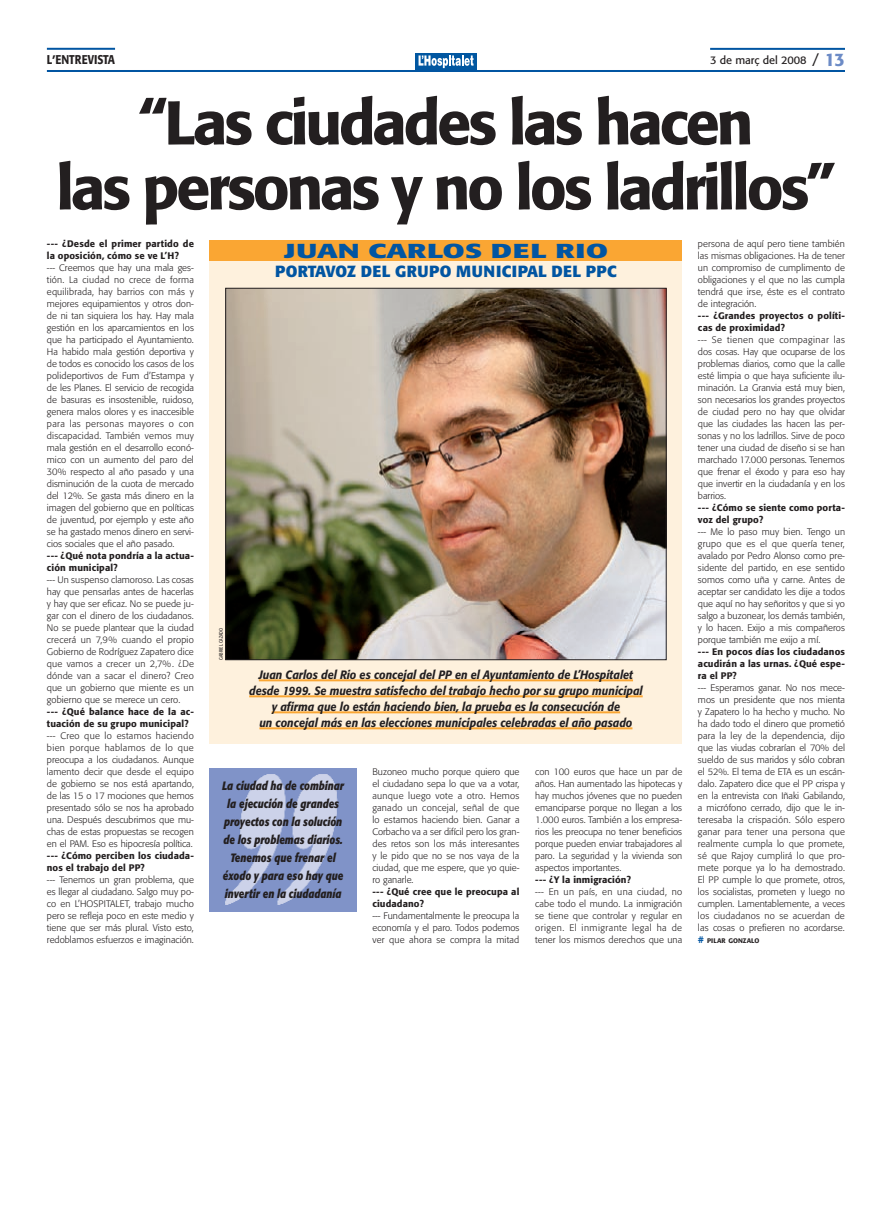
<style>
.page{position:relative;width:893px;height:1220px;background:#fff}
.page>*{position:absolute;margin:0;border:0;box-sizing:border-box;transform-origin:0 0}
.entrev__títol{font:500 61px/65px "Formata";letter-spacing:-.055em;color:#231f20;text-align:center}
.entrev__persona{font:700 20px "Formata";letter-spacing:.01em;color:#0155a2;scale:1.5 1}
.entrev__càrrec{font:700 16px "Formata";letter-spacing:.02em;color:#0155a2}
.capçalera_senar{font:500 12.6px "Formata";color:#231f20;scale:.85 1}
.entrev__entradeta{font:italic 500 12px "Formata";color:#231f20;scale:.9 1}
.text_atenció{font:italic 700 12px/18px "Formata";color:#231f20;text-align:center;scale:.8 1}
.t1{font:11px "Formata";color:#231f20}
.entrev__resposta{font:300 9.4px/12px "Formata";letter-spacing:.005em;color:#231f20;text-align:justify}
.entrev__resposta-2{font:500 9.4px/12px "Formata";letter-spacing:.01em;color:#231f20}
.entrev__pregunta{font:500 9.4px/12px "Formata";letter-spacing:.015em;color:#231f20}
.entrev__resposta-3{font:500 6.6px "Formata";letter-spacing:.005em;color:#231f20}
.nom_fotògraf{font:5px "Formata";letter-spacing:.02em;color:#231f20;scale:.8 1}
.s1{font-size:14px}
.s2{font-weight:500;font-size:18px;color:#6c8bc6}
.s3{font-size:9.4px;color:#0155a2}
</style>
<div class="page">
<div style="left:415px;top:54px;width:62px;height:16px;background:#0157a1"></div>
<svg style="left:419px;top:55px;width:55px;height:13px"></svg>
<hr style="left:47px;top:70px;width:798px;height:2px;background:#0155a2">
<hr style="left:710px;top:48px;width:135px;height:2px;background:#0155a2">
<hr style="left:47px;top:48px;width:68px;height:2px;background:#0155a2">
<div style="left:210px;top:240px;width:472px;height:504px;background:#fef1dd"></div>
<div style="left:210px;top:240px;width:472px;height:21px;background:#faa633"></div>
<hr style="left:259px;top:679px;width:374px;height:2px;background:#faa633">
<hr style="left:249px;top:695px;width:394px;height:2px;background:#faa633">
<hr style="left:272px;top:711px;width:348px;height:2px;background:#faa633">
<hr style="left:259px;top:727px;width:373px;height:2px;background:#faa633">
<img style="left:227px;top:290px;width:437px;height:368px">
<img style="left:210px;top:768px;width:147px;height:144px">
<p class="capçalera_senar" style="left:47px;top:52px;width:82px">l<span class="s1">’</span>entrevista</p>
<p class="t1" style="left:710px;top:53px;width:136px">3 de març del 2008 <span class="s1">/</span> <span class="s2">13</span></p>
<p class="entrev__títol" style="left:56px;top:90px;width:781px">“Las ciudades las hacen<br>las personas y no los ladrillos”</p>
<p class="entrev__pregunta" style="left:47px;top:238px;width:149px">--- ¿Desde el primer partido de la oposición, cómo se ve L’H?</p>
<p class="entrev__resposta" style="left:47px;top:262px;width:149px">--- Creemos que hay una mala ges&shy;tión. La ciudad no crece de forma equilibrada, hay barrios con más y mejores equipamientos y otros don&shy;de ni tan siquiera los hay. Hay mala gestión en los aparcamientos en los que ha participado el Ayuntamiento.<br>Ha habido mala gestión deportiva y de todos es conocido los casos de los polideportivos de Fum d’Estampa y de les Planes. El servicio de recogida de basuras es insostenible, ruidoso, genera malos olores y es inaccesible para las personas mayores o con discapacidad. También vemos muy mala gestión en el desarrollo econó&shy;mico con un aumento del paro del 30% respecto al año pasado y una disminución de la cuota de mercado del 12%. Se gasta más dinero en la imagen del gobierno que en políticas de juventud, por ejemplo y este año se ha gastado menos dinero en servi&shy;cios sociales que el año pasado.</p>
<p class="entrev__resposta-2" style="left:47px;top:550px;width:148px">--- ¿Qué nota pondría a la actua&shy;ción municipal?</p>
<p class="entrev__resposta" style="left:47px;top:574px;width:149px">--- Un suspenso clamoroso. Las co-sas hay que pensarlas antes de ha-cerlas y hay que ser eficaz. No se puede ju&shy;gar con el dinero de los ciu-dadanos.<br>No se puede plantear que la ciudad crecerá un 7,9% cuando el propio Gobierno de Rodríguez Zapatero dice que vamos a crecer un 2,7%. ¿De dónde van a sacar el dinero? Creo que un gobierno que miente es un gobierno que se merece un cero.</p>
<p class="entrev__resposta-2" style="left:47px;top:706px;width:148px">--- ¿Qué balance hace de la ac&shy;tuación de su grupo municipal?</p>
<p class="entrev__resposta" style="left:47px;top:730px;width:149px">--- Creo que lo estamos haciendo bien porque hablamos de lo que preocupa a los ciudadanos. Aunque lamento decir que desde el equipo de gobierno se nos está apartando, de las 15 o 17 mociones que hemos presentado sólo se nos ha aprobado una. Después descubrimos que mu&shy;chas de estas propuestas se recogen en el PAM. Eso es hipocresía política.</p>
<p class="entrev__resposta-2" style="left:47px;top:850px;width:148px">--- ¿Cómo perciben los ciudada&shy;nos el trabajo del PP?</p>
<p class="entrev__resposta" style="left:47px;top:874px;width:149px;text-align:left">--- Tenemos un gran problema, que es llegar al ciudadano. Salgo muy po&shy;co en L’HOSPITALET, trabajo mucho pero se refleja poco en este medio y tiene que ser más plural. Visto esto, redoblamos esfuerzos e imaginación.</p>
<p class="entrev__resposta" style="left:698px;top:238px;width:148px">persona de aquí pero tiene también las mismas obligaciones. Ha de tener un compromiso de cumplimento de obligaciones y el que no las cumpla tendrá que irse, éste es el contrato de integración.</p>
<p class="entrev__resposta-2" style="left:698px;top:310px;width:148px">--- ¿Grandes proyectos o políti&shy;cas de proximidad?</p>
<p class="entrev__resposta" style="left:698px;top:334px;width:149px">--- Se tienen que compaginar las dos co-sas. Hay que ocuparse de los pro--blemas diarios, como que la calle esté limpia o que haya suficiente ilu&shy;minación. La Granvia está muy bien, son necesarios los grandes pro-yectos de ciudad pero no hay que olvidar que las ciudades las hacen las per&shy;sonas y no los ladrillos. Sirve de poco tener una ciudad de diseño si se han marchado 17.000 personas. Tenemos que frenar el éxodo y para eso hay que invertir en la ciudadanía y en los barrios.</p>
<p class="entrev__pregunta" style="left:698px;top:502px;width:148px">--- ¿Cómo se siente como porta&shy;voz del grupo?</p>
<p class="entrev__resposta" style="left:698px;top:526px;width:149px">--- Me lo paso muy bien. Tengo un grupo que es el que quería tener, avalado por Pedro Alonso como pre&shy;sidente del partido, en ese sentido somos como uña y carne. Antes de aceptar ser candidato les dije a todos que aquí no hay señoritos y que si yo salgo a buzonear, los demás también, y lo hacen. Exijo a mis compañeros porque también me exijo a mí.</p>
<p class="entrev__resposta-2" style="left:698px;top:646px;width:148px;text-align:justify">--- En pocos días los ciudadanos acudirán a las urnas. ¿Qué espe&shy;ra el PP?</p>
<p class="entrev__resposta" style="left:698px;top:682px;width:149px">--- Esperamos ganar. No nos mece&shy;mos un presidente que nos mienta y Zapatero lo ha hecho y mucho. No ha dado todo el dinero que prometió para la ley de la dependencia, dijo que las viudas cobrarían el 70% del sueldo de sus maridos y sólo cobran el 52%. El tema de ETA es un escán&shy;dalo. Zapatero dice que el PP crispa y en la entrevista con Iñaki Gabilando, a micrófono cerrado, dijo que le in&shy;teresaba la crispación. Sólo espero ganar para tener una persona que realmente cumpla lo que promete, sé que Rajoy cumplirá lo que pro&shy;mete porque ya lo ha demostrado.<br>El PP cumple lo que promete, otros, los socialistas, prometen y luego no cumplen. Lamentablemente, a veces los ciudadanos no se acuerdan de las cosas o prefieren no acordarse.</p>
<p class="entrev__resposta-3" style="left:698px;top:937px;width:63px"><span class="s3">#</span> pilar gonzalo</p>
<p class="entrev__persona" style="left:284px;top:238px;width:217px">JUAN CARLOS DEL RIO</p>
<p class="entrev__càrrec" style="left:275px;top:261px;width:343px">PORTAVOZ DEL GRUPO MUNICIPAL DEL PPC</p>
<p class="nom_fotògraf" style="left:218px;top:660px;width:42px;rotate:-90deg">gabriel cazado</p>
<p class="entrev__entradeta" style="left:259px;top:668px;width:417px">Juan Carlos del Rio es concejal del PP en el Ayuntamiento de L’Hospitalet</p>
<p class="entrev__entradeta" style="left:249px;top:684px;width:439px">desde 1999. Se muestra satisfecho del trabajo hecho por su grupo municipal</p>
<p class="entrev__entradeta" style="left:272px;top:700px;width:389px">y afirma que lo están haciendo bien, la prueba es la consecución de</p>
<p class="entrev__entradeta" style="left:259px;top:716px;width:416px">un concejal más en las elecciones municipales celebradas el año pasado</p>
<p class="entrev__resposta" style="left:535px;top:766px;width:149px">con 100 euros que hace un par de años. Han aumentado las hipotecas y hay muchos jóvenes que no pueden emanciparse porque no llegan a los 1.000 euros. También a los empresa&shy;rios les preocupa no tener beneficios porque pueden enviar trabajadores al paro. La seguridad y la vivienda son aspectos importantes.</p>
<p class="entrev__resposta-2" style="left:535px;top:874px;width:97px">--- ¿Y la inmigración?</p>
<p class="entrev__resposta" style="left:535px;top:886px;width:149px">--- En un país, en una ciudad, no cabe todo el mundo. La inmigración se tiene que controlar y regular en origen. El inmigrante legal ha de tener los mismos derechos que una</p>
<p class="entrev__resposta" style="left:372px;top:766px;width:149px">Buzoneo mucho porque quiero que el ciudadano sepa lo que va a votar, aunque luego vote a otro. Hemos ganado un concejal, señal de que lo estamos haciendo bien. Ganar a Corbacho va a ser difícil pero los gran&shy;des retos son los más interesantes y le pido que no se nos vaya de la ciudad, que me espere, que yo quie&shy;ro ganarle.</p>
<p class="entrev__resposta-2" style="left:372px;top:886px;width:148px">--- ¿Qué cree que le preocupa al ciudadano?</p>
<p class="entrev__resposta" style="left:372px;top:910px;width:149px">--- Fundamentalmente le preocupa la economía y el paro. Todos podemos ver que ahora se compra la mitad</p>
<p class="text_atenció" style="left:222px;top:776px;width:154px">La ciudad ha de combinar la ejecución de grandes proyectos con la solución de los problemas diarios.<br>Tenemos que frenar el éxodo y para eso hay que invertir en la ciudadanía</p>
</div>
